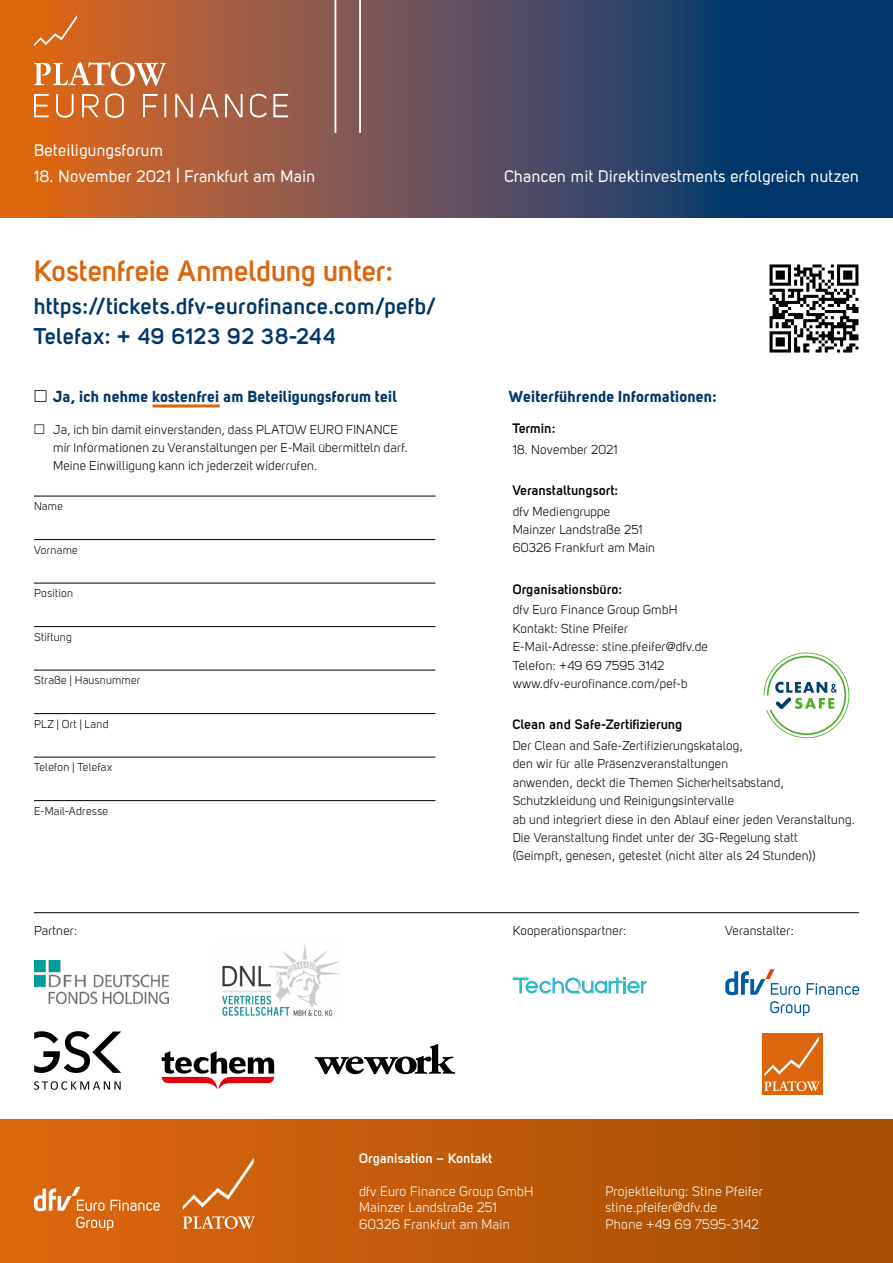
<style>
.page{position:relative;width:893px;height:1263px;background:#fff}
.page>*{position:absolute;margin:0;border:0;box-sizing:border-box;transform-origin:0 0}
.t1{font:700 29.1px "Uni Sans Semi";letter-spacing:-.005em;color:#dc660e}
.t2{font:700 22.5px/30.8px "Uni Sans Semi";letter-spacing:.03em;color:#003669}
.t3{font:16.5px "Uni Sans Regular";letter-spacing:.02em;color:#fff}
.Myriad_Einzug_Kästch{font:15.75px "Uni Sans Bold";letter-spacing:.015em;color:#003669}
.t4{font:13.5px "Uni Sans Book";letter-spacing:.02em;color:#fff}
.Organisation{font:700 13.5px "Uni Sans Semi";letter-spacing:.02em;color:#000}
.t5{font:700 13.5px "Uni Sans Semi";letter-spacing:.02em;color:#fff}
.Organisation-2{font:12.75px/18.5px "Uni Sans Book";letter-spacing:.02em;color:#000}
.Myriad_Einzug_Kästch-2{font:12.75px/18px "Uni Sans Book";letter-spacing:.02em;color:#000}
.Formular_mit_Linien{font:11.25px "Uni Sans Book";letter-spacing:.025em;color:#000}
.s1{font-family:"European Pi Three";color:#000}
.s2{font-family:"European Pi Three"}
</style>
<div class="page">
<div style="left:0;top:1120px;width:893px;height:143px;background:linear-gradient(to right,#de6710,#a34e04)"></div>
<svg style="left:183px;top:1158px;width:71px;height:52px;background:#d46e22"></svg>
<svg style="left:183px;top:1216px;width:72px;height:13px"></svg>
<svg style="left:111px;top:1200px;width:49px;height:11px"></svg>
<svg style="left:76px;top:1217px;width:37px;height:14px"></svg>
<svg style="left:34px;top:1187px;width:71px;height:24px"></svg>
<svg style="left:0;top:0;width:893px;height:217px;background:#5d4d55"></svg>
<svg style="left:34px;top:15px;width:43px;height:30px"></svg>
<svg style="left:34px;top:62px;width:254px;height:58px;background:#c37952"></svg>
<hr style="left:359px;top:0;width:2px;height:133px;background:#fff">
<hr style="left:334px;top:0;width:2px;height:133px;background:#fff">
<hr style="left:34px;top:912px;width:825px;height:1px;background:#000">
<img style="left:769px;top:264px;width:90px;height:89px">
<hr style="left:34px;top:496px;width:401px;height:1px;background:#000">
<hr style="left:34px;top:539px;width:401px;height:1px;background:#000">
<hr style="left:34px;top:583px;width:401px;height:1px;background:#000">
<hr style="left:34px;top:626px;width:401px;height:1px;background:#000">
<hr style="left:34px;top:670px;width:401px;height:1px;background:#000">
<hr style="left:34px;top:713px;width:401px;height:1px;background:#000">
<hr style="left:34px;top:757px;width:401px;height:1px;background:#000">
<hr style="left:34px;top:800px;width:401px;height:1px;background:#000">
<hr style="left:153px;top:404px;width:67px;height:3px;background:#dc660e">
<svg style="left:764px;top:652px;width:85px;height:86px"></svg>
<svg style="left:34px;top:1031px;width:87px;height:42px"></svg>
<svg style="left:34px;top:1081px;width:87px;height:9px"></svg>
<img style="left:222px;top:943px;width:117px;height:73px">
<svg style="left:162px;top:1051px;width:112px;height:38px"></svg>
<div style="left:762px;top:1034px;width:61px;height:61px;background:#dc660e"></div>
<svg style="left:764px;top:1036px;width:56px;height:55px"></svg>
<svg style="left:807px;top:983px;width:52px;height:12px"></svg>
<svg style="left:770px;top:1001px;width:40px;height:15px"></svg>
<svg style="left:725px;top:969px;width:75px;height:26px"></svg>
<svg style="left:513px;top:977px;width:134px;height:16px"></svg>
<img style="left:34px;top:960px;width:134px;height:43px">
<svg style="left:315px;top:1044px;width:140px;height:30px"></svg>
<p class="t3" style="left:34px;top:141px;width:131px">Beteiligungsforum</p>
<p class="t3" style="left:34px;top:166px;width:283px">18. November 2021 | Frankfurt am Main</p>
<p class="t1" style="left:34px;top:254px;width:361px">Kostenfreie Anmeldung unter:</p>
<p class="t2" style="left:34px;top:290px;width:403px">https://tickets.dfv-eurofinance.com/pefb/<br>Telefax: + 49 6123 92 38-244</p>
<p class="Myriad_Einzug_Kästch" style="left:34px;top:386px;width:364px"><span class="s1">m</span> Ja, ich nehme kostenfrei am Beteiligungsforum teil</p>
<p class="Myriad_Einzug_Kästch-2" style="left:53px;top:421px;width:356px;text-indent:-19px"><span class="s2">m</span> Ja, ich bin damit einverstanden, dass PLATOW EURO FINANCE mir Informationen zu Veranstaltungen per E-Mail übermitteln darf.<br>Meine Einwilligung kann ich jederzeit widerrufen.</p>
<p class="Formular_mit_Linien" style="left:34px;top:500px;width:30px">Name</p>
<p class="Formular_mit_Linien" style="left:34px;top:543px;width:45px">Vorname</p>
<p class="Formular_mit_Linien" style="left:34px;top:587px;width:40px">Position</p>
<p class="Formular_mit_Linien" style="left:34px;top:630px;width:39px">Stiftung</p>
<p class="Formular_mit_Linien" style="left:34px;top:674px;width:108px">Straße | Hausnummer</p>
<p class="Formular_mit_Linien" style="left:34px;top:717px;width:76px">PLZ | Ort | Land</p>
<p class="Formular_mit_Linien" style="left:34px;top:761px;width:80px">Telefon | Telefax</p>
<p class="Formular_mit_Linien" style="left:34px;top:804px;width:76px">E-Mail-Adresse</p>
<p class="t3" style="left:504px;top:166px;width:356px">Chancen mit Direktinvestments erfolgreich nutzen</p>
<p class="Myriad_Einzug_Kästch" style="left:509px;top:386px;width:209px">Weiterführende Informationen:</p>
<p class="Organisation" style="left:513px;top:420px;width:44px">Termin:</p>
<p class="Organisation-2" style="left:513px;top:440px;width:107px">18. November 2021</p>
<p class="Organisation" style="left:513px;top:482px;width:107px">Veranstaltungsort:</p>
<p class="Organisation-2" style="left:513px;top:502px;width:99px">dfv Mediengruppe</p>
<p class="Organisation-2" style="left:513px;top:520px;width:131px">Mainzer Landstraße 251</p>
<p class="Organisation-2" style="left:513px;top:539px;width:144px">60326 Frankfurt am Main</p>
<p class="Organisation" style="left:513px;top:581px;width:111px">Organisationsbüro:</p>
<p class="Organisation-2" style="left:513px;top:600px;width:166px">dfv Euro Finance Group GmbH</p>
<p class="Organisation-2" style="left:513px;top:619px;width:117px">Kontakt: Stine Pfeifer</p>
<p class="Organisation-2" style="left:513px;top:637px;width:197px">E-Mail-Adresse: stine.pfeifer@dfv.de</p>
<p class="Organisation-2" style="left:513px;top:656px;width:153px">Telefon: +49 69 7595 3142</p>
<p class="Organisation-2" style="left:513px;top:674px;width:176px">www.dfv-eurofinance.com/pef-b</p>
<p class="Organisation" style="left:513px;top:716px;width:171px">Clean and Safe-Zertifizierung</p>
<p class="Organisation-2" style="left:513px;top:736px;width:232px">Der Clean and Safe-Zertifizierungskatalog,</p>
<p class="Organisation-2" style="left:513px;top:754px;width:217px">den wir für alle Präsenzveranstaltungen</p>
<p class="Organisation-2" style="left:513px;top:773px;width:273px">anwenden, deckt die Themen Sicherheitsabstand,</p>
<p class="Organisation-2" style="left:513px;top:791px;width:223px">Schutzkleidung und Reinigungsintervalle</p>
<p class="Organisation-2" style="left:513px;top:810px;width:343px">ab und integriert diese in den Ablauf einer jeden Veranstaltung.</p>
<p class="Organisation-2" style="left:513px;top:828px;width:304px">Die Veranstaltung findet unter der 3G-Regelung statt (Geimpft, genesen, getestet (nicht älter als 24 Stunden))</p>
<p class="Organisation-2" style="left:34px;top:921px;width:45px">Partner:</p>
<p class="Organisation-2" style="left:513px;top:921px;width:115px">Kooperationspartner:</p>
<p class="Organisation-2" style="left:725px;top:921px;width:70px">Veranstalter:</p>
<p class="t5" style="left:359px;top:1150px;width:135px">Organisation – Kontakt</p>
<p class="t4" style="left:359px;top:1183px;width:176px">dfv Euro Finance Group GmbH</p>
<p class="t4" style="left:359px;top:1200px;width:139px">Mainzer Landstraße 251</p>
<p class="t4" style="left:359px;top:1216px;width:152px">60326 Frankfurt am Main</p>
<p class="t4" style="left:605px;top:1183px;width:159px">Projektleitung: Stine Pfeifer</p>
<p class="t4" style="left:605px;top:1200px;width:113px">stine.pfeifer@dfv.de</p>
<p class="t4" style="left:605px;top:1216px;width:155px">Phone +49 69 7595-3142</p>
</div>
